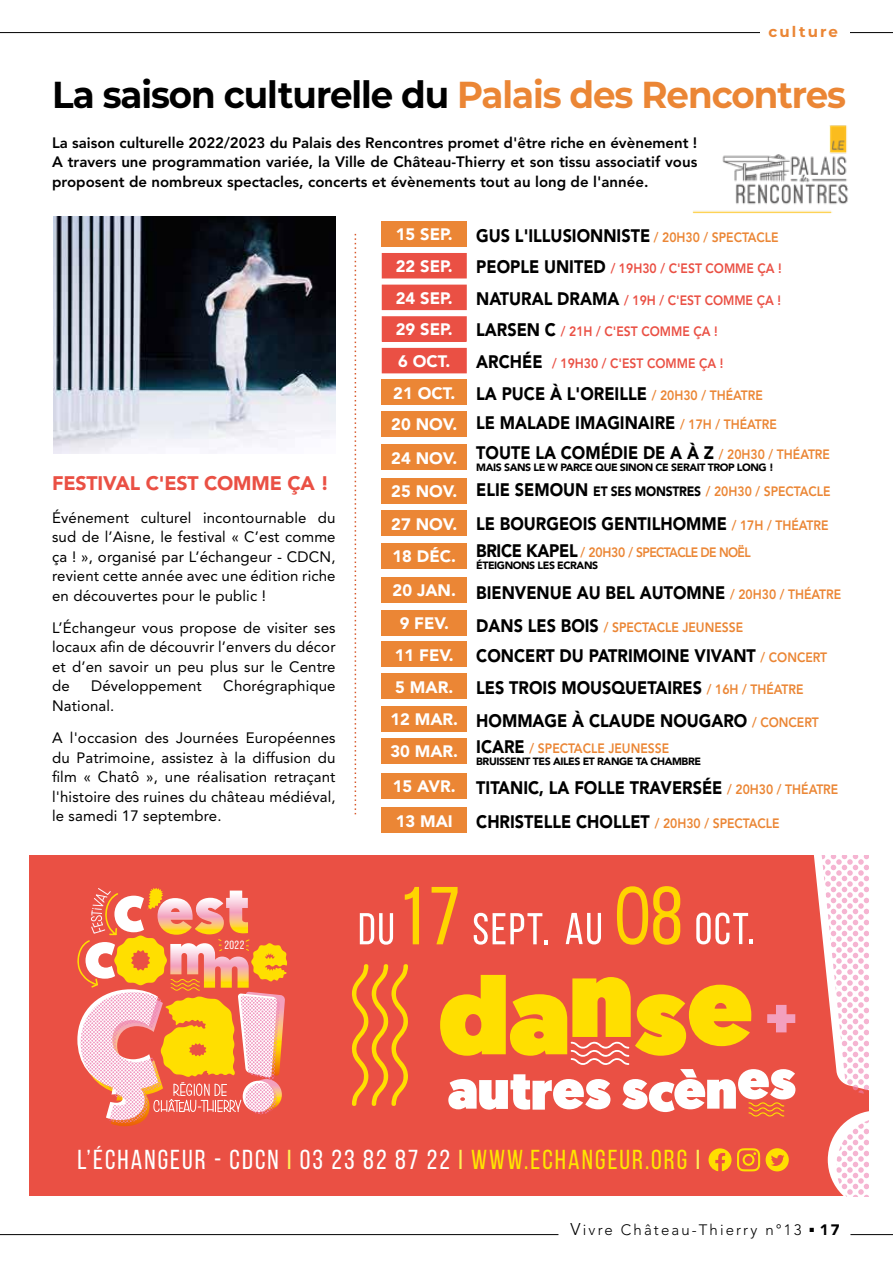
<style>
.page{position:relative;width:893px;height:1263px;background:#fff}
.page>*{position:absolute;margin:0;border:0;box-sizing:border-box;transform-origin:0 0}
.t1{font:700 37.5px "Montserrat";letter-spacing:-.03em;color:#000;scale:.95 1}
.t2{font:27.45px "Bebas Neue";letter-spacing:.075em;color:#fff}
.t3{font:900 19.5px "Avenir LT Pro";letter-spacing:-.01em;color:#ea5044}
.t4{font:900 18px/29.5px "Avenir LT Pro";color:#000;scale:.9 1}
.t5{font:900 16.5px "Avenir LT Std";color:#fff}
.t6{font:15px/19.5px "Avenir LT Std";letter-spacing:.01em;color:#000;text-align:justify}
.t7{font:800 15px/19.5px "Avenir LT Std";color:#000;text-align:justify}
.t8{font:300 15px "Avenir LT Std";letter-spacing:.14em;color:#000}
.t9{font:700 15px "Montserrat";letter-spacing:.14em;color:#eb8635}
.t10{font:800 13.5px "Avenir LT Pro";color:#ea5044;scale:.9 1}
.t11{font:800 13.5px "Avenir LT Pro";color:#eb8635;scale:.9 1}
.t12{font:800 13.5px "Avenir LT Pro";letter-spacing:-.05em;color:#eb8635;scale:.9 1}
.t13{font:12px "Bebas Neue";color:#fff}
.t14{font:900 10.5px "Avenir LT Pro";letter-spacing:-.04em;color:#000}
.s1{color:#eb8635}
.s2{font-weight:800;font-size:13.5px;color:#eb8635}
.s3{font-weight:900;font-size:18px;color:#000}
.s4{font-family:"Avenir LT Std";font-size:16.5px;color:#fff}
.s5{font-family:"Avenir LT Std";font-weight:900;font-size:16.5px;color:#fff}
.s6{font-weight:900;color:#000}
.s7{color:#fff158}
.s8{color:#ffe600}
.s9{font-size:16.95px}
.s10{font-weight:900}
</style>
<div class="page">
<hr style="left:0;top:32px;width:893px;height:1px;background:#000">
<hr style="left:0;top:1234px;width:558px;height:1px;background:#000">
<hr style="left:850px;top:1234px;width:43px;height:1px;background:#000">
<div style="left:382px;top:221px;width:85px;height:26px;background:#eb8635"></div>
<div style="left:382px;top:254px;width:84px;height:24px;background:#ea5044"></div>
<div style="left:382px;top:253px;width:85px;height:25px;border:2px solid #ea5044"></div>
<div style="left:382px;top:285px;width:84px;height:24px;background:#ea5044"></div>
<div style="left:382px;top:285px;width:85px;height:25px;border:2px solid #ea5044"></div>
<div style="left:382px;top:317px;width:84px;height:24px;background:#ea5044"></div>
<div style="left:382px;top:316px;width:85px;height:26px;border:2px solid #ea5044"></div>
<div style="left:382px;top:349px;width:84px;height:24px;background:#ea5044"></div>
<div style="left:382px;top:348px;width:85px;height:25px;border:2px solid #ea5044"></div>
<div style="left:382px;top:379px;width:85px;height:26px;background:#eb8635"></div>
<div style="left:382px;top:411px;width:85px;height:26px;background:#eb8635"></div>
<div style="left:382px;top:445px;width:85px;height:25px;background:#eb8635"></div>
<div style="left:382px;top:478px;width:85px;height:25px;background:#eb8635"></div>
<div style="left:382px;top:511px;width:85px;height:25px;background:#eb8635"></div>
<div style="left:382px;top:543px;width:85px;height:26px;background:#eb8635"></div>
<div style="left:382px;top:577px;width:85px;height:26px;background:#eb8635"></div>
<div style="left:382px;top:610px;width:85px;height:26px;background:#eb8635"></div>
<div style="left:382px;top:642px;width:85px;height:25px;background:#eb8635"></div>
<div style="left:382px;top:674px;width:85px;height:25px;background:#eb8635"></div>
<div style="left:382px;top:706px;width:85px;height:25px;background:#eb8635"></div>
<div style="left:382px;top:738px;width:85px;height:26px;background:#eb8635"></div>
<div style="left:382px;top:773px;width:85px;height:25px;background:#eb8635"></div>
<div style="left:382px;top:808px;width:85px;height:25px;background:#eb8635"></div>
<div style="left:760px;top:22px;width:90px;height:20px;background:#fff"></div>
<img style="left:53px;top:216px;width:283px;height:237px">
<svg style="left:355px;top:234px;width:1px;height:580px"></svg>
<div style="left:29px;top:856px;width:839px;height:340px;background:#ea5044"></div>
<svg style="left:77px;top:888px;width:210px;height:238px"></svg>
<svg style="left:814px;top:856px;width:54px;height:340px"></svg>
<svg style="left:440px;top:975px;width:355px;height:142px"></svg>
<svg style="left:360px;top:913px;width:33px;height:32px"></svg>
<svg style="left:405px;top:887px;width:14px;height:57px"></svg>
<svg style="left:432px;top:887px;width:26px;height:57px"></svg>
<svg style="left:474px;top:913px;width:73px;height:32px"></svg>
<svg style="left:566px;top:913px;width:35px;height:31px"></svg>
<svg style="left:696px;top:912px;width:57px;height:32px"></svg>
<svg style="left:617px;top:886px;width:63px;height:59px"></svg>
<svg style="left:351px;top:964px;width:57px;height:142px"></svg>
<svg style="left:708px;top:1148px;width:23px;height:23px"></svg>
<svg style="left:737px;top:1148px;width:23px;height:23px"></svg>
<svg style="left:766px;top:1148px;width:23px;height:23px"></svg>
<img style="left:692px;top:125px;width:156px;height:89px">
<p class="t9" style="left:769px;top:21px;width:71px">culture</p>
<h1 class="t1" style="left:52px;top:67px;width:837px">La saison culturelle du <span class="s1">Palais des Rencontres</span></h1>
<p class="t7" style="left:52px;top:133px;width:647px">La saison culturelle 2022/2023 du Palais des Rencontres promet d'être riche en évènement !<br>A travers une programmation variée, la Ville de Château-Thierry et son tissu associatif vous proposent de nombreux spectacles, concerts et évènements tout au long de l'année.</p>
<h3 class="t3" style="left:52px;top:472px;width:278px">FESTIVAL C'EST COMME ÇA !</h3>
<p class="t6" style="left:52px;top:508px;width:285px">Événement culturel incontournable du sud de l’Aisne, le festival « C’est comme ça ! », organisé par L’échangeur - CDCN, revient cette année avec une édition riche en découvertes pour le public !</p>
<p class="t6" style="left:52px;top:618px;width:285px">L’Échangeur vous propose de visiter ses locaux afin de découvrir l’envers du décor et d’en savoir un peu plus sur le Centre de</p>
<p class="t6" style="left:91px;top:676px;width:112px">Développement</p>
<p class="t6" style="left:223px;top:676px;width:114px">Chorégraphique</p>
<p class="t6" style="left:52px;top:690px;width:285px;line-height:32.2px">National.<br>A l'occasion des Journées Européennes</p>
<p class="t6" style="left:52px;top:748px;width:285px">du Patrimoine, assistez à la diffusion du film « Chatô », une réalisation retraçant l'histoire des ruines du château médiéval, le samedi 17 septembre.</p>
<p class="t13" style="left:224px;top:938px;width:21px">2022</p>
<p class="t5" style="left:396px;top:225px;width:58px">15 SEP.</p>
<p class="t4" style="left:476px;top:221px;width:338px">GUS L'ILLUSIONNISTE <span class="s2">/ 20H30 / SPECTACLE</span></p>
<p class="t5" style="left:396px;top:256px;width:58px">22 SEP.</p>
<p class="t10" style="left:476px;top:260px;width:341px"><span class="s3">PEOPLE UNITED</span> / 19H30 / C'EST COMME ÇA !</p>
<p class="t5" style="left:396px;top:288px;width:58px">24 SEP.</p>
<p class="t10" style="left:476px;top:292px;width:340px"><span class="s3">NATURAL DRAMA</span> / 19H / C'EST COMME ÇA !</p>
<p class="t5" style="left:396px;top:319px;width:58px">29 SEP.</p>
<p class="t10" style="left:476px;top:324px;width:270px"><span class="s3">LARSEN C</span> / 21H / C'EST COMME ÇA !</p>
<p class="t5" style="left:398px;top:351px;width:54px">6 OCT.</p>
<p class="t10" style="left:476px;top:355px;width:276px"><span class="s3">ARCHÉE</span> / 19H30 / C'EST COMME ÇA !</p>
<p class="t4" style="left:391px;top:379px;width:489px"><span class="s4">21 OCT.</span> LA PUCE À L'OREILLE <span class="s2">/ 20H30 / THÉATRE<br></span><span class="s4">20 NOV.</span> LE MALADE IMAGINAIRE <span class="s2">/ 17H / THÉATRE<br></span><sub>24</sub> <sub>NOV.</sub> TOUTE LA COMÉDIE DE A À Z <span class="s2">/ 20H30 / THÉATRE</span></p>
<p class="t14" style="left:476px;top:461px;width:299px">MAIS SANS LE W PARCE QUE SINON CE SERAIT TROP LONG !</p>
<p class="t11" style="left:391px;top:483px;width:490px"><span class="s5">25 NOV.</span> <span class="s3">ELIE SEMOUN</span> <span class="s6">ET SES MONSTRES</span> / 20H30 / SPECTACLE</p>
<p class="t4" style="left:391px;top:509px;width:487px"><span class="s4">27 NOV.</span> LE BOURGEOIS GENTILHOMME <span class="s2">/ 17H / THÉATRE</span></p>
<p class="t12" style="left:392px;top:544px;width:399px"><span class="s5">18 DÉC.</span> <span class="s3">BRICE KAPEL</span> / 20H30 / SPECTACLE DE NOËL</p>
<p class="t14" style="left:476px;top:559px;width:123px">ÉTEIGNONS LES ECRANS</p>
<p class="t4" style="left:393px;top:578px;width:500px"><span class="s4">20 JAN.</span> BIENVENUE AU BEL AUTOMNE <span class="s2">/ 20H30 / THÉATRE</span></p>
<p class="t5" style="left:400px;top:613px;width:51px">9 FEV.</p>
<p class="t11" style="left:476px;top:620px;width:298px"><span class="s3">DANS LES BOIS</span> / SPECTACLE JEUNESSE</p>
<p class="t4" style="left:395px;top:641px;width:482px"><span class="s4">11 FEV.</span> CONCERT DU PATRIMOINE VIVANT <span class="s2">/ CONCERT</span></p>
<p class="t5" style="left:395px;top:677px;width:60px">5 MAR.</p>
<p class="t4" style="left:390px;top:670px;width:478px;line-height:33.8px;text-indent:86px">LES TROIS MOUSQUETAIRES <span class="s2">/ 16H / THÉATRE<br></span><span class="s4">12 MAR.</span> HOMMAGE À CLAUDE NOUGARO <span class="s2">/ CONCERT</span></p>
<p class="t11" style="left:390px;top:740px;width:311px"><span class="s5">30 MAR.</span> <span class="s3">ICARE</span> / SPECTACLE JEUNESSE</p>
<p class="t14" style="left:476px;top:754px;width:226px">BRUISSENT TES AILES ET RANGE TA CHAMBRE</p>
<p class="t4" style="left:393px;top:773px;width:496px"><span class="s4">15 AVR.</span> TITANIC, LA FOLLE TRAVERSÉE <span class="s2">/ 20H30 / THÉATRE</span></p>
<p class="t5" style="left:396px;top:811px;width:59px">13 MAI</p>
<p class="t4" style="left:476px;top:807px;width:338px">CHRISTELLE CHOLLET <span class="s2">/ 20H30 / SPECTACLE</span></p>
<h2 class="t2" style="left:77px;top:1145px;width:624px">L’ÉCHANGEUR - CDCN <span class="s7">I</span> 03 23 82 87 22 <span class="s7">I</span> <span class="s8">WWW.ECHANGEUR.ORG</span> <span class="s7">I</span></h2>
<p class="t8" style="left:570px;top:1220px;width:271px"><span class="s9">V</span>ivre Château-Thierry n°13 <sup>■</sup> <span class="s10">17</span></p>
</div>
